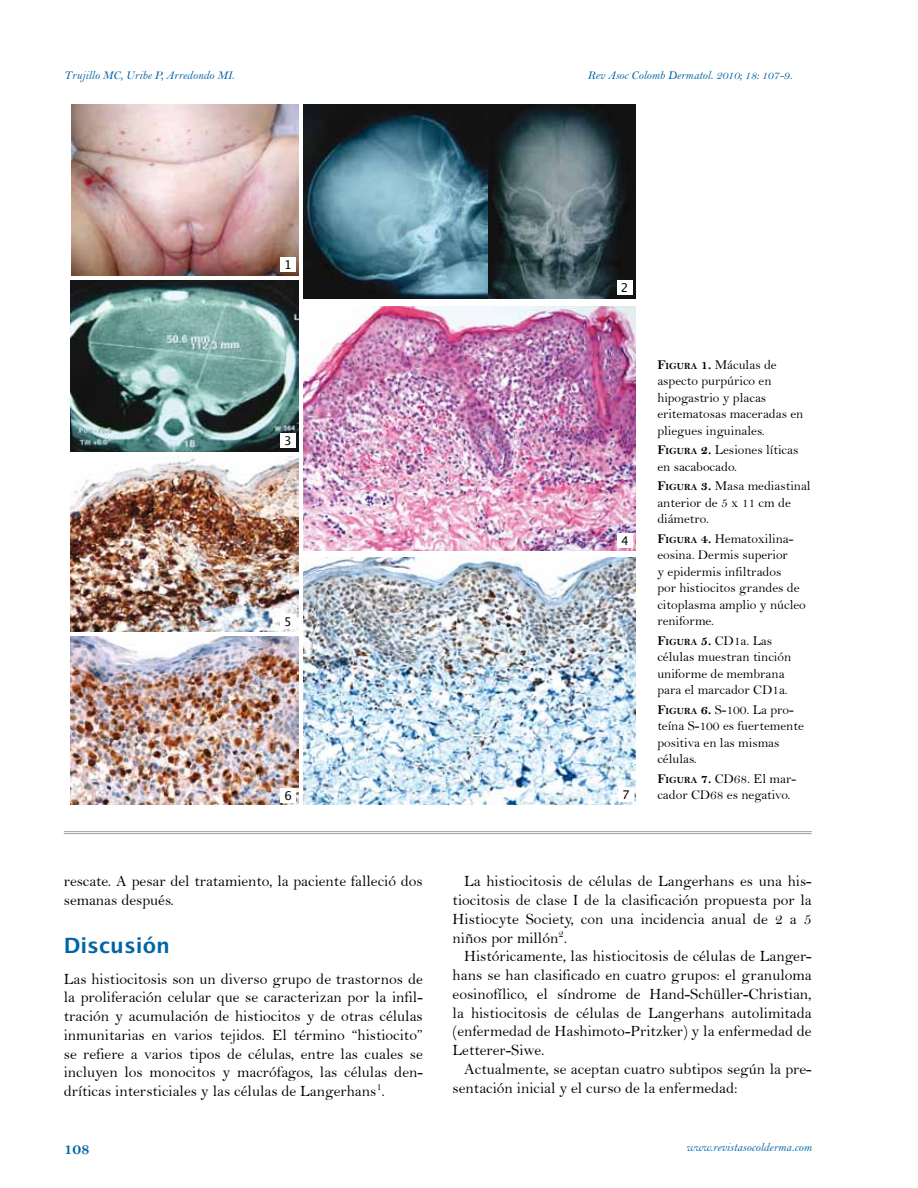
<style>
.page{position:relative;width:918px;height:1188px;background:#fff}
.page>*{position:absolute;margin:0;border:0;box-sizing:border-box;transform-origin:0 0}
.t1{font:700 21px "Lucida Grande";color:#0065a6}
.t2{font:16.5px "Bell MT Bold";color:#0065a6}
.t3{font:15.75px/18.8px "Bell";color:#000;text-align:justify}
.t4{font:13.5px/16.5px "Bell";color:#000}
.t5{font:12px "Bell MT Italic";color:#0065a6}
.t6{font:12px "Lucida Grande";color:#000}
.s1{font-family:"Bell MT Bold"}
.s2{font-family:"Bell MT Bold";font-size:9.45px}
</style>
<div class="page">
<img style="left:303px;top:104px;width:332px;height:195px">
<img style="left:303px;top:307px;width:332px;height:244px">
<img style="left:71px;top:636px;width:228px;height:169px">
<img style="left:71px;top:104px;width:228px;height:172px">
<img style="left:71px;top:280px;width:228px;height:172px">
<img style="left:303px;top:558px;width:332px;height:247px">
<img style="left:71px;top:457px;width:227px;height:174px">
<hr style="left:64px;top:831px;width:748px;height:1px;background:#9c9e9f">
<hr style="left:64px;top:833px;width:748px;height:1px;background:#9c9e9f">
<div style="left:280px;top:258px;width:15px;height:14px;background:#fff"></div>
<div style="left:280px;top:433px;width:15px;height:15px;background:#fff"></div>
<div style="left:280px;top:614px;width:15px;height:15px;background:#fff"></div>
<div style="left:617px;top:280px;width:15px;height:15px;background:#fff"></div>
<div style="left:617px;top:533px;width:16px;height:15px;background:#fff"></div>
<div style="left:618px;top:787px;width:15px;height:15px;background:#fff"></div>
<div style="left:281px;top:788px;width:15px;height:14px;background:#fff"></div>
<p class="t5" style="left:64px;top:68px;width:172px">Trujillo MC, Uribe P, Arredondo MI.</p>
<p class="t5" style="left:587px;top:68px;width:207px">Rev Asoc Colomb Dermatol. 2010; 18: 107-9.</p>
<p class="t6" style="left:284px;top:258px;width:9px">1</p>
<p class="t6" style="left:284px;top:434px;width:9px">3</p>
<p class="t6" style="left:284px;top:615px;width:9px">5</p>
<p class="t6" style="left:621px;top:281px;width:9px">2</p>
<p class="t6" style="left:621px;top:533px;width:9px">4</p>
<p class="t6" style="left:284px;top:788px;width:9px">6</p>
<p class="t6" style="left:622px;top:788px;width:9px">7</p>
<p class="t4" style="left:657px;top:356px;width:148px"><span class="s1">F</span><span class="s2">IGURA</span> <span class="s1">1.</span> Máculas de aspecto purpúrico en hipogastrio y placas eritematosas maceradas en pliegues inguinales.</p>
<p class="t4" style="left:657px;top:442px;width:143px"><span class="s1">F</span><span class="s2">IGURA</span> <span class="s1">2.</span> Lesiones líticas en sacabocado.</p>
<p class="t4" style="left:657px;top:478px;width:155px"><span class="s1">F</span><span class="s2">IGURA</span> <span class="s1">3.</span> Masa mediastinal anterior de 5 x 11 cm de diámetro.</p>
<p class="t4" style="left:657px;top:530px;width:150px"><span class="s1">F</span><span class="s2">IGURA</span> <span class="s1">4.</span> Hematoxilina&shy;eosina. Dermis superior<br>y epidermis infiltrados<br>por histiocitos grandes de citoplasma amplio y núcleo reniforme.</p>
<p class="t4" style="left:657px;top:632px;width:135px"><span class="s1">F</span><span class="s2">IGURA</span> <span class="s1">5.</span> CD1a. Las células muestran tinción uniforme de membrana para el marcador CD1a.</p>
<p class="t4" style="left:657px;top:701px;width:148px"><span class="s1">F</span><span class="s2">IGURA</span> <span class="s1">6.</span> S-100. La pro&shy;teína S-100 es fuertemente positiva en las mismas células.</p>
<p class="t4" style="left:657px;top:770px;width:140px"><span class="s1">F</span><span class="s2">IGURA</span> <span class="s1">7.</span> CD68. El mar&shy;cador CD68 es negativo.</p>
<p class="t3" style="left:64px;top:872px;width:361px">rescate. A pesar del tratamiento, la paciente falleció dos semanas después.</p>
<h1 class="t1" style="left:64px;top:933px;width:108px">Discusión</h1>
<p class="t3" style="left:64px;top:969px;width:361px">Las histiocitosis son un diverso grupo de trastornos de la proliferación celular que se caracterizan por la infil&shy;tración y acumulación de histiocitos y de otras células inmunitarias en varios tejidos. El término “histiocito” se refiere a varios tipos de células, entre las cuales se incluyen los monocitos y macrófagos, las células den&shy;dríticas intersticiales y las células de Langerhans<sup>1</sup>.</p>
<p class="t3" style="left:453px;top:872px;width:361px;text-indent:11px">La histiocitosis de células de Langerhans es una his&shy;tiocitosis de clase I de la clasificación propuesta por la Histiocyte Society, con una incidencia anual de 2 a 5 niños por millón<sup>2</sup>.</p>
<p class="t3" style="left:453px;top:947px;width:361px;text-indent:11px">Históricamente, las histiocitosis de células de Langer&shy;hans se han clasificado en cuatro grupos: el granuloma eosinofílico, el síndrome de Hand-Schüller-Christian, la histiocitosis de células de Langerhans autolimitada (enfermedad de Hashimoto-Pritzker) y la enfermedad de Letterer-Siwe.</p>
<p class="t3" style="left:453px;top:1059px;width:361px;text-indent:11px">Actualmente, se aceptan cuatro subtipos según la pre&shy;sentación inicial y el curso de la enfermedad:</p>
<p class="t2" style="left:64px;top:1138px;width:28px">108</p>
<p class="t5" style="left:686px;top:1140px;width:127px">www.revistasocolderma.com</p>
</div>
